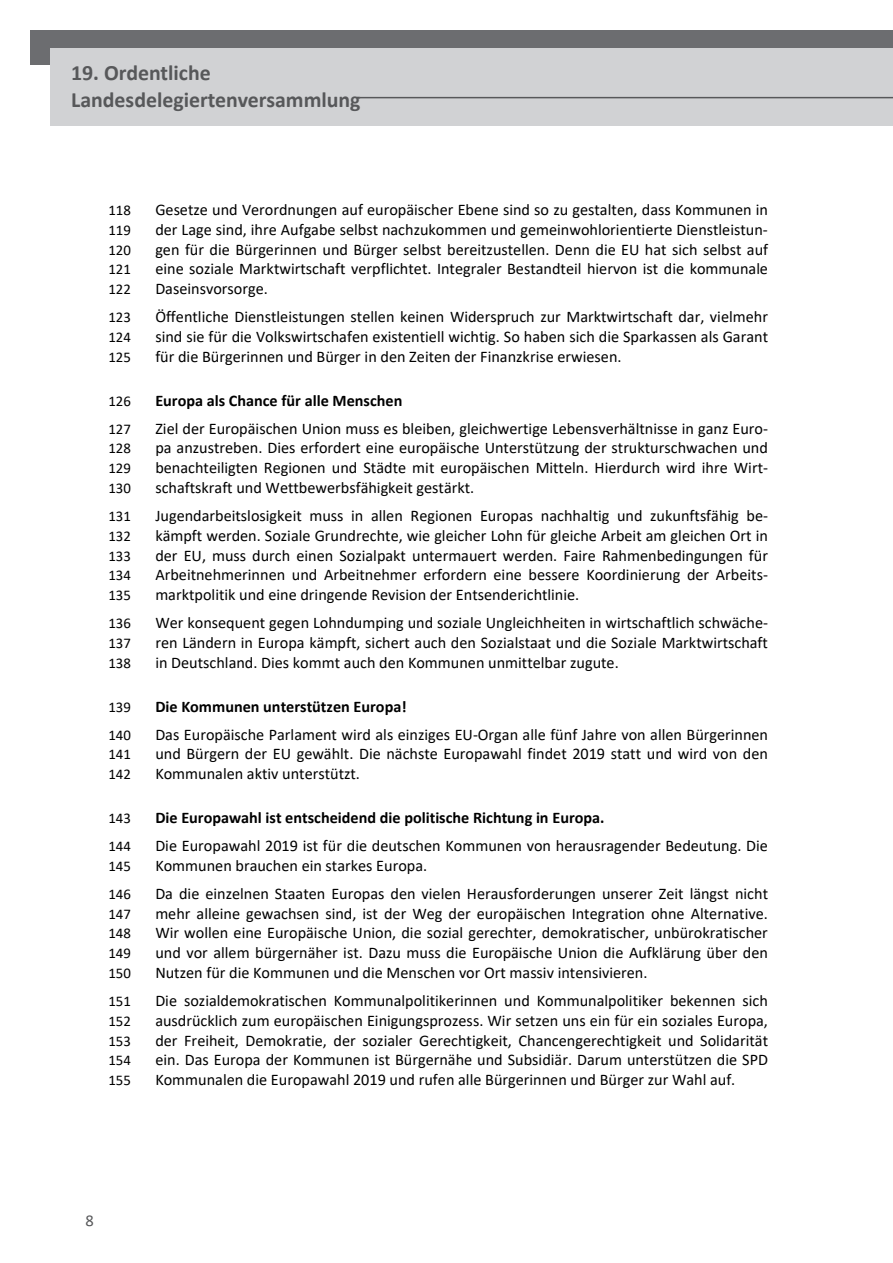
<style>
.page{position:relative;width:893px;height:1263px;background:#fff}
.page>*{position:absolute;margin:0;border:0;box-sizing:border-box;transform-origin:0 0}
.t1{font:700 21.9px/26.8px "Calibri";color:#57585a}
.t2{font:16.5px "Calibri";color:#57585a}
.t3{font:16.2px "Calibri";color:#000}
.t4{font:700 16.2px "Calibri";color:#000}
.t5{font:14.85px "Calibri";color:#000}
</style>
<div class="page">
<svg style="left:892px;top:30px;width:1px;height:19px"></svg>
<hr style="left:892px;top:49px;width:1px;height:77px;background:#d1d2d4">
<div style="left:30px;top:30px;width:862px;height:34px;background:#6c6d70"></div>
<div style="left:50px;top:49px;width:842px;height:77px;background:#d1d2d4"></div>
<hr style="left:359px;top:97px;width:534px;height:1px;background:#57585a">
<h1 class="t1" style="left:71px;top:59px;width:291px">19. Ordentliche<br>Landesdelegiertenversammlung</h1>
<p class="t5" style="left:108px;top:200px;width:24px">118</p>
<p class="t3" style="left:155px;top:198px;width:614px">Gesetze und Verordnungen auf europäischer Ebene sind so zu gestalten, dass Kommunen in</p>
<p class="t5" style="left:108px;top:220px;width:24px">119</p>
<p class="t3" style="left:155px;top:218px;width:614px">der Lage sind, ihre Aufgabe selbst nachzukommen und gemeinwohlorientierte Dienstleistun-</p>
<p class="t5" style="left:108px;top:239px;width:24px">120</p>
<p class="t3" style="left:155px;top:238px;width:614px">gen für die Bürgerinnen und Bürger selbst bereitzustellen. Denn die EU hat sich selbst auf</p>
<p class="t5" style="left:108px;top:259px;width:24px">121</p>
<p class="t3" style="left:155px;top:258px;width:614px">eine soziale Marktwirtschaft verpflichtet. Integraler Bestandteil hiervon ist die kommunale</p>
<p class="t5" style="left:108px;top:279px;width:24px">122</p>
<p class="t3" style="left:155px;top:278px;width:114px">Daseinsvorsorge.</p>
<p class="t5" style="left:108px;top:307px;width:24px">123</p>
<p class="t3" style="left:155px;top:305px;width:614px">Öffentliche Dienstleistungen stellen keinen Widerspruch zur Marktwirtschaft dar, vielmehr</p>
<p class="t5" style="left:108px;top:327px;width:24px">124</p>
<p class="t3" style="left:155px;top:325px;width:614px">sind sie für die Volkswirtschafen existentiell wichtig. So haben sich die Sparkassen als Garant</p>
<p class="t5" style="left:108px;top:346px;width:24px">125</p>
<p class="t3" style="left:155px;top:345px;width:468px">für die Bürgerinnen und Bürger in den Zeiten der Finanzkrise erwiesen.</p>
<p class="t5" style="left:108px;top:391px;width:24px">126</p>
<p class="t4" style="left:155px;top:389px;width:249px">Europa als Chance für alle Menschen</p>
<p class="t5" style="left:108px;top:418px;width:24px">127</p>
<p class="t3" style="left:155px;top:417px;width:614px">Ziel der Europäischen Union muss es bleiben, gleichwertige Lebensverhältnisse in ganz Euro-</p>
<p class="t5" style="left:108px;top:438px;width:24px">128</p>
<p class="t3" style="left:155px;top:437px;width:614px">pa anzustreben. Dies erfordert eine europäische Unterstützung der strukturschwachen und</p>
<p class="t5" style="left:108px;top:458px;width:24px">129</p>
<p class="t3" style="left:155px;top:457px;width:614px">benachteiligten Regionen und Städte mit europäischen Mitteln. Hierdurch wird ihre Wirt-</p>
<p class="t5" style="left:108px;top:478px;width:24px">130</p>
<p class="t3" style="left:155px;top:476px;width:320px">schaftskraft und Wettbewerbsfähigkeit gestärkt.</p>
<p class="t5" style="left:108px;top:506px;width:24px">131</p>
<p class="t3" style="left:155px;top:504px;width:614px">Jugendarbeitslosigkeit muss in allen Regionen Europas nachhaltig und zukunftsfähig be-</p>
<p class="t5" style="left:108px;top:525px;width:24px">132</p>
<p class="t3" style="left:155px;top:524px;width:614px">kämpft werden. Soziale Grundrechte, wie gleicher Lohn für gleiche Arbeit am gleichen Ort in</p>
<p class="t5" style="left:108px;top:545px;width:24px">133</p>
<p class="t3" style="left:155px;top:544px;width:614px">der EU, muss durch einen Sozialpakt untermauert werden. Faire Rahmenbedingungen für</p>
<p class="t5" style="left:108px;top:565px;width:24px">134</p>
<p class="t3" style="left:155px;top:564px;width:614px">Arbeitnehmerinnen und Arbeitnehmer erfordern eine bessere Koordinierung der Arbeits-</p>
<p class="t5" style="left:108px;top:585px;width:24px">135</p>
<p class="t3" style="left:155px;top:583px;width:425px">marktpolitik und eine dringende Revision der Entsenderichtlinie.</p>
<p class="t5" style="left:108px;top:613px;width:24px">136</p>
<p class="t3" style="left:155px;top:611px;width:614px">Wer konsequent gegen Lohndumping und soziale Ungleichheiten in wirtschaftlich schwäche-</p>
<p class="t5" style="left:108px;top:632px;width:24px">137</p>
<p class="t3" style="left:155px;top:631px;width:614px">ren Ländern in Europa kämpft, sichert auch den Sozialstaat und die Soziale Marktwirtschaft</p>
<p class="t5" style="left:108px;top:652px;width:24px">138</p>
<p class="t3" style="left:155px;top:651px;width:465px">in Deutschland. Dies kommt auch den Kommunen unmittelbar zugute.</p>
<p class="t5" style="left:108px;top:696px;width:24px">139</p>
<p class="t4" style="left:155px;top:695px;width:253px">Die Kommunen unterstützen Europa!</p>
<p class="t5" style="left:108px;top:724px;width:24px">140</p>
<p class="t3" style="left:155px;top:723px;width:614px">Das Europäische Parlament wird als einziges EU-Organ alle fünf Jahre von allen Bürgerinnen</p>
<p class="t5" style="left:108px;top:744px;width:24px">141</p>
<p class="t3" style="left:155px;top:743px;width:614px">und Bürgern der EU gewählt. Die nächste Europawahl findet 2019 statt und wird von den</p>
<p class="t5" style="left:108px;top:764px;width:24px">142</p>
<p class="t3" style="left:155px;top:762px;width:206px">Kommunalen aktiv unterstützt.</p>
<p class="t5" style="left:108px;top:808px;width:24px">143</p>
<p class="t4" style="left:155px;top:806px;width:451px">Die Europawahl ist entscheidend die politische Richtung in Europa.</p>
<p class="t5" style="left:108px;top:836px;width:24px">144</p>
<p class="t3" style="left:155px;top:834px;width:614px">Die Europawahl 2019 ist für die deutschen Kommunen von herausragender Bedeutung. Die</p>
<p class="t5" style="left:108px;top:856px;width:24px">145</p>
<p class="t3" style="left:155px;top:854px;width:273px">Kommunen brauchen ein starkes Europa.</p>
<p class="t5" style="left:108px;top:884px;width:24px">146</p>
<p class="t3" style="left:155px;top:882px;width:614px">Da die einzelnen Staaten Europas den vielen Herausforderungen unserer Zeit längst nicht</p>
<p class="t5" style="left:108px;top:903px;width:24px">147</p>
<p class="t3" style="left:155px;top:902px;width:614px">mehr alleine gewachsen sind, ist der Weg der europäischen Integration ohne Alternative.</p>
<p class="t5" style="left:108px;top:923px;width:24px">148</p>
<p class="t3" style="left:155px;top:922px;width:614px">Wir wollen eine Europäische Union, die sozial gerechter, demokratischer, unbürokratischer</p>
<p class="t5" style="left:108px;top:943px;width:24px">149</p>
<p class="t3" style="left:155px;top:942px;width:614px">und vor allem bürgernäher ist. Dazu muss die Europäische Union die Aufklärung über den</p>
<p class="t5" style="left:108px;top:963px;width:24px">150</p>
<p class="t3" style="left:155px;top:961px;width:494px">Nutzen für die Kommunen und die Menschen vor Ort massiv intensivieren.</p>
<p class="t5" style="left:108px;top:991px;width:24px">151</p>
<p class="t3" style="left:155px;top:989px;width:614px">Die sozialdemokratischen Kommunalpolitikerinnen und Kommunalpolitiker bekennen sich</p>
<p class="t5" style="left:108px;top:1010px;width:24px">152</p>
<p class="t3" style="left:155px;top:1009px;width:614px">ausdrücklich zum europäischen Einigungsprozess. Wir setzen uns ein für ein soziales Europa,</p>
<p class="t5" style="left:108px;top:1030px;width:24px">153</p>
<p class="t3" style="left:155px;top:1029px;width:614px">der Freiheit, Demokratie, der sozialer Gerechtigkeit, Chancengerechtigkeit und Solidarität</p>
<p class="t5" style="left:108px;top:1050px;width:24px">154</p>
<p class="t3" style="left:155px;top:1049px;width:614px">ein. Das Europa der Kommunen ist Bürgernähe und Subsidiär. Darum unterstützen die SPD</p>
<p class="t5" style="left:108px;top:1070px;width:24px">155</p>
<p class="t3" style="left:155px;top:1068px;width:581px">Kommunalen die Europawahl 2019 und rufen alle Bürgerinnen und Bürger zur Wahl auf.</p>
<p class="t2" style="left:86px;top:1209px;width:10px">8</p>
</div>
